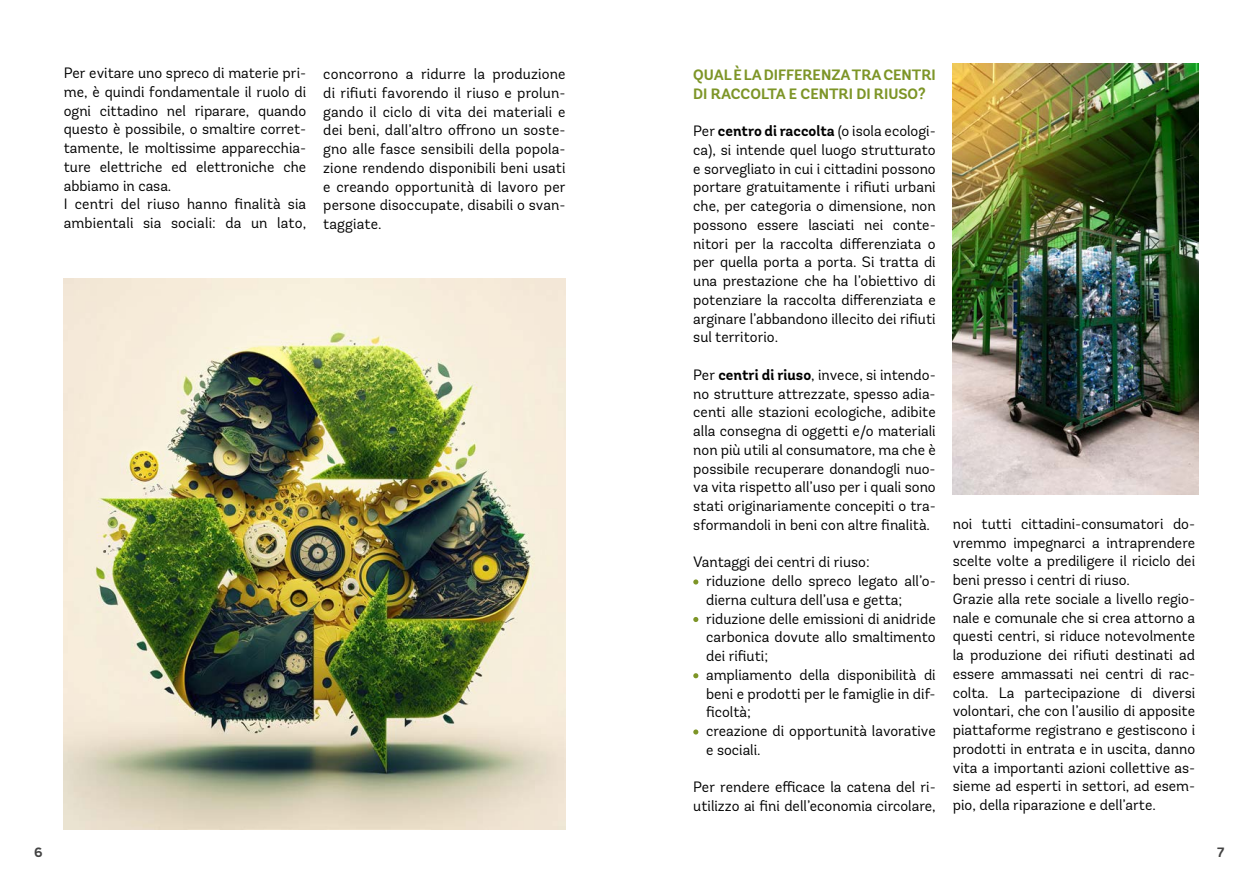
<style>
.page{position:relative;width:1259px;height:893px;background:#fff}
.page>*{position:absolute;margin:0;border:0;box-sizing:border-box;transform-origin:0 0}
.t1{font:15px/18.8px "Andes Rounded";color:#000}
.t2{font:700 15px/18.8px "Andes Rounded";color:#7d9527}
.t3{font:700 13.5px "Andes Rounded";color:#434343}
.s1{font-weight:700}
</style>
<div class="page">
<svg style="left:693px;top:579px;width:5px;height:5px"></svg>
<svg style="left:693px;top:617px;width:5px;height:5px"></svg>
<svg style="left:693px;top:673px;width:5px;height:5px"></svg>
<svg style="left:693px;top:729px;width:5px;height:5px"></svg>
<img style="left:64px;top:279px;width:502px;height:550px">
<img style="left:952px;top:64px;width:246px;height:430px">
<p class="t1" style="left:64px;top:63px;width:244px">Per evitare uno spreco di materie pri&shy;me, è quindi fondamentale il ruolo di ogni cittadino nel riparare, quando questo è possibile, o smaltire corret&shy;tamente, le moltissime apparecchia&shy;ture elettriche ed elettroniche che abbiamo in casa.<br>I centri del riuso hanno finalità sia ambientali sia sociali: da un lato,</p>
<p class="t1" style="left:323px;top:65px;width:244px;text-align:justify">concorrono a ridurre la produzione di rifiuti favorendo il riuso e prolun&shy;gando il ciclo di vita dei materiali e dei beni, dall’altro offrono un soste&shy;gno alle fasce sensibili della popola&shy;zione rendendo disponibili beni usati e creando opportunità di lavoro per persone disoccupate, disabili o svan&shy;taggiate.</p>
<p class="t2" style="left:693px;top:66px;width:244px">QUAL È LA DIFFERENZA TRA CENTRI<br>DI RACCOLTA E CENTRI DI RIUSO?</p>
<p class="t1" style="left:693px;top:121px;width:244px;text-align:justify">Per <span class="s1">centro di raccolta</span> (o isola ecologi&shy;ca), si intende quel luogo strutturato e sorvegliato in cui i cittadini possono portare gratuitamente i rifiuti urbani che, per categoria o dimensione, non possono essere lasciati nei conte&shy;nitori per la raccolta differenziata o per quella porta a porta. Si tratta di una prestazione che ha l’obiettivo di potenziare la raccolta differenziata e arginare l’abbandono illecito dei rifiuti sul territorio.</p>
<p class="t1" style="left:693px;top:365px;width:244px;text-align:justify">Per <span class="s1">centri di riuso</span>, invece, si intendo&shy;no strutture attrezzate, spesso adia&shy;centi alle stazioni ecologiche, adibite alla consegna di oggetti e/o materiali non più utili al consumatore, ma che è possibile recuperare donandogli nuo&shy;va vita rispetto all’uso per i quali sono stati originariamente concepiti o tra&shy;sformandoli in beni con altre finalità.</p>
<p class="t1" style="left:706px;top:553px;width:231px;text-indent:-13px">Vantaggi dei centri di riuso:<br>riduzione dello spreco legato all’o&shy;dierna cultura dell’usa e getta; riduzione delle emissioni di anidride carbonica dovute allo smaltimento dei rifiuti;<br>ampliamento della disponibilità di beni e prodotti per le famiglie in dif&shy;ficoltà;<br>creazione di opportunità lavorative e sociali.</p>
<p class="t1" style="left:693px;top:778px;width:244px">Per rendere efficace la catena del ri&shy;utilizzo ai fini dell’economia circolare,</p>
<p class="t1" style="left:952px;top:514px;width:244px">noi tutti cittadini-consumatori do&shy;vremmo impegnarci a intraprendere scelte volte a prediligere il riciclo dei beni presso i centri di riuso.<br>Grazie alla rete sociale a livello regio&shy;nale e comunale che si crea attorno a questi centri, si riduce notevolmente la produzione dei rifiuti destinati ad essere ammassati nei centri di rac&shy;colta. La partecipazione di diversi volontari, che con l’ausilio di apposite piattaforme registrano e gestiscono i prodotti in entrata e in uscita, danno vita a importanti azioni collettive as&shy;sieme ad esperti in settori, ad esem&shy;pio, della riparazione e dell’arte.</p>
<p class="t3" style="left:34px;top:844px;width:10px">6</p>
<p class="t3" style="left:1217px;top:844px;width:9px">7</p>
</div>
